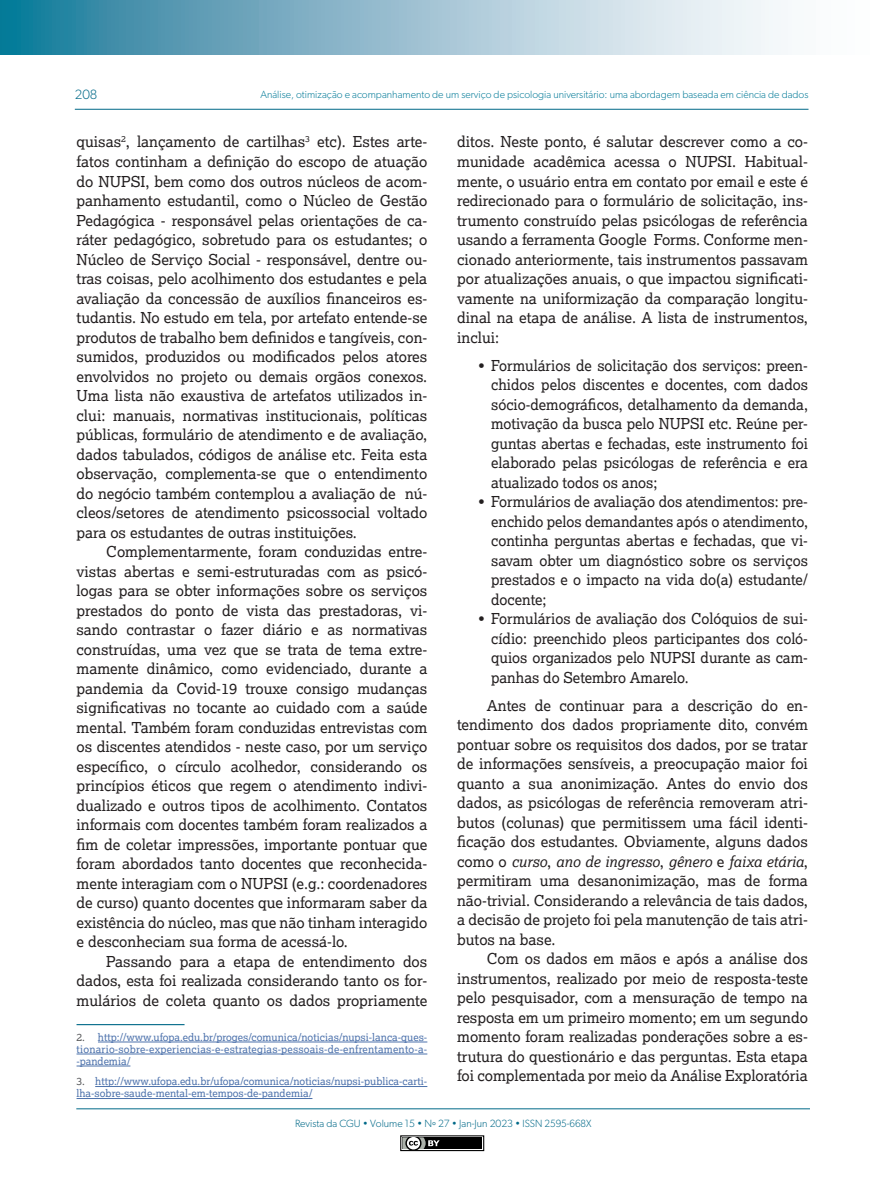
<style>
.page{position:relative;width:893px;height:1191px;background:#fff}
.page>*{position:absolute;margin:0;border:0;box-sizing:border-box;transform-origin:0 0}
.TEXTO_DUAS_COLUNAS{font:15px/19.5px "Lexia";color:#231f20;text-align:justify}
.t1{font:300 13.5px "Gibson";color:#006988}
.NOTA_DE_RODAPÉ{font:10.5px/12px "Lexia";color:#4d72ac;text-align:justify}
.t2{font:300 10.5px "Gibson";color:#087d9a}
.t3{font:300 10.5px "Gibson";color:#006988}
.s1{color:#57585a}
.s2{font-style:italic}
</style>
<div class="page">
<svg style="left:0;top:0;width:781px;height:54px"></svg>
<hr style="left:75px;top:109px;width:733px;height:1px;background:#006988">
<hr style="left:76px;top:1108px;width:734px;height:1px;background:#006988">
<div style="left:400px;top:1135px;width:84px;height:16px;border:1px solid #000"></div>
<div style="left:402px;top:1137px;width:80px;height:12px;background:#000"></div>
<svg style="left:402px;top:1137px;width:38px;height:12px"></svg>
<hr style="left:77px;top:1024px;width:108px;height:1px;background:#006988">
<hr style="left:98px;top:1041px;width:329px;height:1px;background:#4d72ac">
<hr style="left:77px;top:1053px;width:350px;height:1px;background:#4d72ac">
<hr style="left:77px;top:1065px;width:53px;height:1px;background:#4d72ac">
<hr style="left:95px;top:1086px;width:332px;height:1px;background:#4d72ac">
<hr style="left:77px;top:1098px;width:235px;height:1px;background:#4d72ac">
<p class="t1" style="left:75px;top:86px;width:24px">208</p>
<p class="t2" style="left:260px;top:88px;width:550px">Análise, otimização e acompanhamento de um serviço de psicologia universitário: uma abordagem baseada em ciência de dados</p>
<p class="TEXTO_DUAS_COLUNAS" style="left:77px;top:132px;width:352px">quisas<sup>2</sup>, lançamento de cartilhas<sup>3</sup> etc). Estes arte&shy;fatos continham a definição do escopo de atuação do NUPSI, bem como dos outros núcleos de acom&shy;panhamento estudantil, como o Núcleo de Gestão Pedagógica - responsável pelas orientações de ca&shy;ráter pedagógico, sobretudo para os estudantes; o Núcleo de Serviço Social - responsável, dentre ou&shy;tras coisas, pelo acolhimento dos estudantes e pela avaliação da concessão de auxílios financeiros es&shy;tudantis. No estudo em tela, por artefato entende-se produtos de trabalho bem definidos e tangíveis, con&shy;sumidos, produzidos ou modificados pelos atores envolvidos no projeto ou demais orgãos conexos.<br>Uma lista não exaustiva de artefatos utilizados in&shy;clui: manuais, normativas institucionais, políticas públicas, formulário de atendimento e de avaliação, dados tabulados, códigos de análise etc. Feita esta observação, complementa-se que o entendimento do negócio também contemplou a avaliação de nú&shy;cleos/setores de atendimento psicossocial voltado para os estudantes de outras instituições.</p>
<p class="TEXTO_DUAS_COLUNAS" style="left:77px;top:541px;width:352px;text-indent:30px">Complementarmente, foram conduzidas entre&shy;vistas abertas e semi-estruturadas com as psicó&shy;logas para se obter informações sobre os serviços prestados do ponto de vista das prestadoras, vi&shy;sando contrastar o fazer diário e as normativas construídas, uma vez que se trata de tema extre&shy;mamente dinâmico, como evidenciado, durante a pandemia da Covid-19 trouxe consigo mudanças significativas no tocante ao cuidado com a saúde mental. Também foram conduzidas entrevistas com os discentes atendidos - neste caso, por um serviço específico, o círculo acolhedor, considerando os princípios éticos que regem o atendimento indivi&shy;dualizado e outros tipos de acolhimento. Contatos informais com docentes também foram realizados a fim de coletar impressões, importante pontuar que foram abordados tanto docentes que reconhecida&shy;mente interagiam com o NUPSI (e.g.: coordenadores de curso) quanto docentes que informaram saber da existência do núcleo, mas que não tinham interagido e desconheciam sua forma de acessá-lo.</p>
<p class="TEXTO_DUAS_COLUNAS" style="left:77px;top:951px;width:352px;text-indent:30px">Passando para a etapa de entendimento dos dados, esta foi realizada considerando tanto os for&shy;mulários de coleta quanto os dados propriamente</p>
<p class="NOTA_DE_RODAPÉ" style="left:77px;top:1030px;width:352px"><span class="s1">2.</span> http://www.ufopa.edu.br/proges/comunica/noticias/nupsi-lanca-ques&shy;tionario-sobre-experiencias-e-estrategias-pessoais-de-enfrentamento-a--pandemia/</p>
<p class="NOTA_DE_RODAPÉ" style="left:77px;top:1075px;width:352px"><span class="s1">3.</span> http://www.ufopa.edu.br/ufopa/comunica/noticias/nupsi-publica-carti&shy;lha-sobre-saude-mental-em-tempos-de-pandemia/</p>
<p class="TEXTO_DUAS_COLUNAS" style="left:457px;top:132px;width:352px">ditos. Neste ponto, é salutar descrever como a co&shy;munidade acadêmica acessa o NUPSI. Habitual&shy;mente, o usuário entra em contato por email e este é redirecionado para o formulário de solicitação, ins&shy;trumento construído pelas psicólogas de referência usando a ferramenta Google Forms. Conforme men&shy;cionado anteriormente, tais instrumentos passavam por atualizações anuais, o que impactou significati&shy;vamente na uniformização da comparação longitu&shy;dinal na etapa de análise. A lista de instrumentos, inclui:</p>
<p class="TEXTO_DUAS_COLUNAS" style="left:491px;top:355px;width:318px;text-indent:-13px">• Formulários de solicitação dos serviços: preen&shy;chidos pelos discentes e docentes, com dados sócio-demográficos, detalhamento da demanda, motivação da busca pelo NUPSI etc. Reúne per&shy;guntas abertas e fechadas, este instrumento foi elaborado pelas psicólogas de referência e era atualizado todos os anos;</p>
<p class="TEXTO_DUAS_COLUNAS" style="left:491px;top:491px;width:318px;text-indent:-13px">• Formulários de avaliação dos atendimentos: pre&shy;enchido pelos demandantes após o atendimento, continha perguntas abertas e fechadas, que vi&shy;savam obter um diagnóstico sobre os serviços prestados e o impacto na vida do(a) estudante/ docente;</p>
<p class="TEXTO_DUAS_COLUNAS" style="left:491px;top:608px;width:318px;text-indent:-13px">• Formulários de avaliação dos Colóquios de sui&shy;cídio: preenchido pleos participantes dos coló&shy;quios organizados pelo NUPSI durante as cam&shy;panhas do Setembro Amarelo.</p>
<p class="TEXTO_DUAS_COLUNAS" style="left:457px;top:695px;width:352px;text-indent:30px">Antes de continuar para a descrição do en&shy;tendimento dos dados propriamente dito, convém pontuar sobre os requisitos dos dados, por se tratar de informações sensíveis, a preocupação maior foi quanto a sua anonimização. Antes do envio dos dados, as psicólogas de referência removeram atri&shy;butos (colunas) que permitissem uma fácil identi&shy;ficação dos estudantes. Obviamente, alguns dados como o <span class="s2">curso</span>, <span class="s2">ano de ingresso</span>, <span class="s2">gênero</span> e <span class="s2">faixa etária</span>, permitiram uma desanonimização, mas de forma não-trivial. Considerando a relevância de tais dados, a decisão de projeto foi pela manutenção de tais atri&shy;butos na base.</p>
<p class="TEXTO_DUAS_COLUNAS" style="left:457px;top:948px;width:352px;text-indent:30px">Com os dados em mãos e após a análise dos instrumentos, realizado por meio de resposta-teste pelo pesquisador, com a mensuração de tempo na resposta em um primeiro momento; em um segundo momento foram realizadas ponderações sobre a es&shy;trutura do questionário e das perguntas. Esta etapa foi complementada por meio da Análise Exploratória</p>
<p class="t3" style="left:295px;top:1116px;width:298px">Revista da CGU • Volume 15 • Nº 27 • Jan-Jun 2023 • ISSN 2595-668X</p>
</div>
